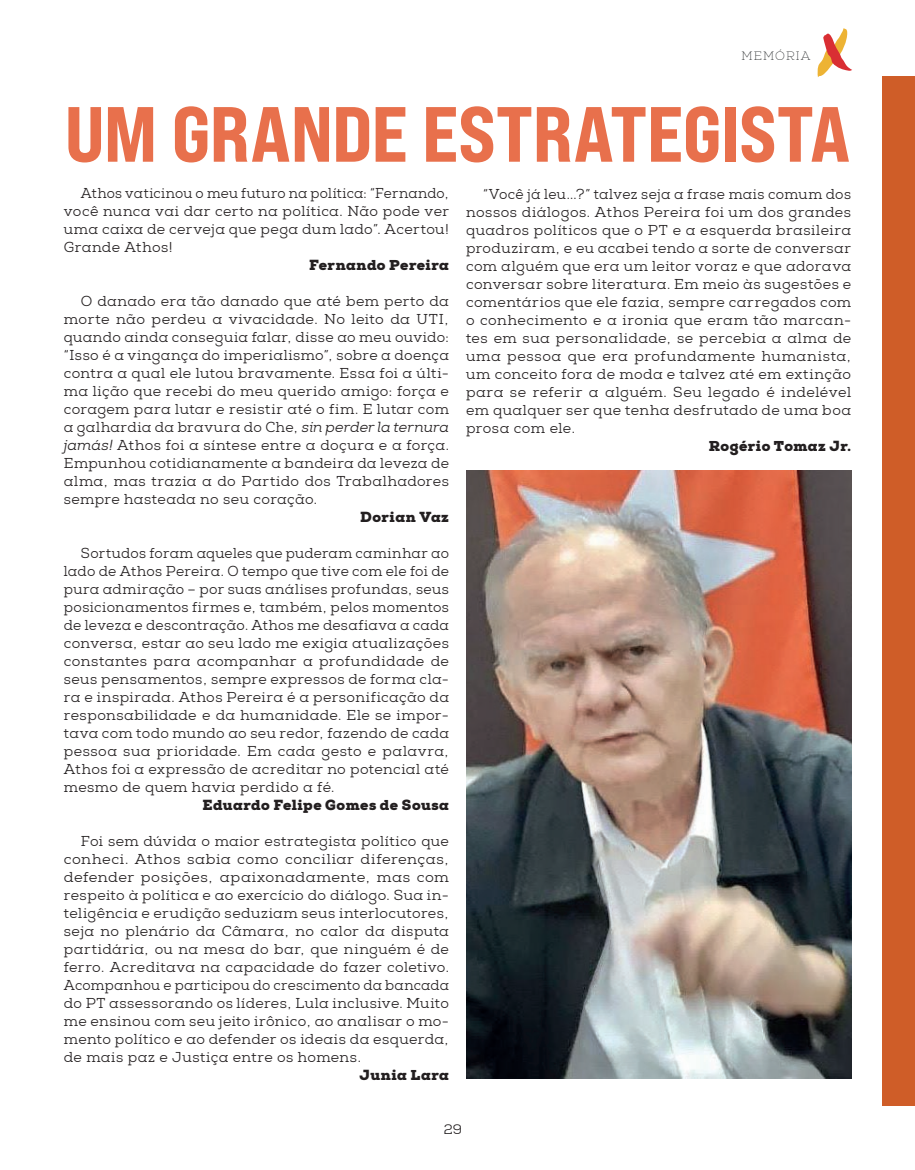
<style>
.page{position:relative;width:915px;height:1170px;background:#fff}
.page>*{position:absolute;margin:0;border:0;box-sizing:border-box;transform-origin:0 0}
.t1{font:78px "Bebas Neue Pro Exp Eb";letter-spacing:-.01em;color:#e8704c}
.t2{font:14.25px/18px "Nexa Slab";letter-spacing:.025em;color:#231f20;text-align:justify}
.t3{font:14.25px/18px "Nexa Slab";letter-spacing:.025em;color:#231f20;text-align:justify;scale:.95 1}
.t4{font:900 14.25px "Nexa Slab";letter-spacing:.03em;color:#231f20}
.t5{font:13.5px "Nexa Slab";color:#231f20}
.t6{font:100 12px "Nexa Slab";letter-spacing:.09em;color:#0c0f11}
.s1{font-style:italic;font-size:14.55px}
</style>
<div class="page">
<svg style="left:817px;top:28px;width:34px;height:49px"></svg>
<div style="left:881px;top:77px;width:33px;height:1029px;background:#cf5d28"></div>
<img style="left:466px;top:470px;width:384px;height:608px">
<p class="t6" style="left:741px;top:48px;width:70px">MEMÓRIA</p>
<h1 class="t1" style="left:64px;top:86px;width:787px">UM GRANDE ESTRATEGISTA</h1>
<p class="t3" style="left:64px;top:184px;width:407px;text-indent:17px">Athos vaticinou o meu futuro na política: “Fernando, você nunca vai dar certo na política. Não pode ver uma caixa de cerveja que pega dum lado”. Acertou!<br>Grande Athos!</p>
<p class="t4" style="left:309px;top:256px;width:141px">Fernando Pereira</p>
<p class="t2" style="left:64px;top:292px;width:386px;text-indent:17px">O danado era tão danado que até bem perto da morte não perdeu a vivacidade. No leito da UTI, quando ainda conseguia falar, disse ao meu ouvido: “Isso é a vingança do imperialismo”, sobre a doença contra a qual ele lutou bravamente. Essa foi a últi&shy;ma lição que recebi do meu querido amigo: força e coragem para lutar e resistir até o fim. E lutar com a galhardia da bravura do Che, <span class="s1">sin perder la ternura jamás!</span> Athos foi a síntese entre a doçura e a força.<br>Empunhou cotidianamente a bandeira da leveza de alma, mas trazia a do Partido dos Trabalhadores sempre hasteada no seu coração.</p>
<p class="t4" style="left:360px;top:508px;width:90px">Dorian Vaz</p>
<p class="t2" style="left:64px;top:544px;width:386px;text-indent:17px">Sortudos foram aqueles que puderam caminhar ao lado de Athos Pereira. O tempo que tive com ele foi de pura admiração – por suas análises profundas, seus posicionamentos firmes e, também, pelos momentos de leveza e descontração. Athos me desafiava a cada conversa, estar ao seu lado me exigia atualizações constantes para acompanhar a profundidade de seus pensamentos, sempre expressos de forma cla&shy;ra e inspirada. Athos Pereira é a personificação da responsabilidade e da humanidade. Ele se impor&shy;tava com todo mundo ao seu redor, fazendo de cada pessoa sua prioridade. Em cada gesto e palavra, Athos foi a expressão de acreditar no potencial até mesmo de quem havia perdido a fé.</p>
<p class="t4" style="left:202px;top:796px;width:248px">Eduardo Felipe Gomes de Sousa</p>
<p class="t2" style="left:64px;top:832px;width:386px;text-indent:17px">Foi sem dúvida o maior estrategista político que conheci. Athos sabia como conciliar diferenças, defender posições, apaixonadamente, mas com respeito à política e ao exercício do diálogo. Sua in&shy;teligência e erudição seduziam seus interlocutores, seja no plenário da Câmara, no calor da disputa partidária, ou na mesa do bar, que ninguém é de ferro. Acreditava na capacidade do fazer coletivo.<br>Acompanhou e participou do crescimento da bancada do PT assessorando os líderes, Lula inclusive. Muito me ensinou com seu jeito irônico, ao analisar o mo&shy;mento político e ao defender os ideais da esquerda, de mais paz e Justiça entre os homens.</p>
<p class="t4" style="left:359px;top:1066px;width:91px">Junia Lara</p>
<p class="t2" style="left:466px;top:185px;width:386px;text-indent:17px">“Você já leu...?” talvez seja a frase mais comum dos nossos diálogos. Athos Pereira foi um dos grandes quadros políticos que o PT e a esquerda brasileira produziram, e eu acabei tendo a sorte de conversar com alguém que era um leitor voraz e que adorava conversar sobre literatura. Em meio às sugestões e comentários que ele fazia, sempre carregados com o conhecimento e a ironia que eram tão marcan&shy;tes em sua personalidade, se percebia a alma de uma pessoa que era profundamente humanista, um conceito fora de moda e talvez até em extinção para se referir a alguém. Seu legado é indelével em qualquer ser que tenha desfrutado de uma boa prosa com ele.</p>
<p class="t4" style="left:708px;top:437px;width:144px">Rogério Tomaz Jr.</p>
<p class="t5" style="left:444px;top:1120px;width:20px">29</p>
</div>
